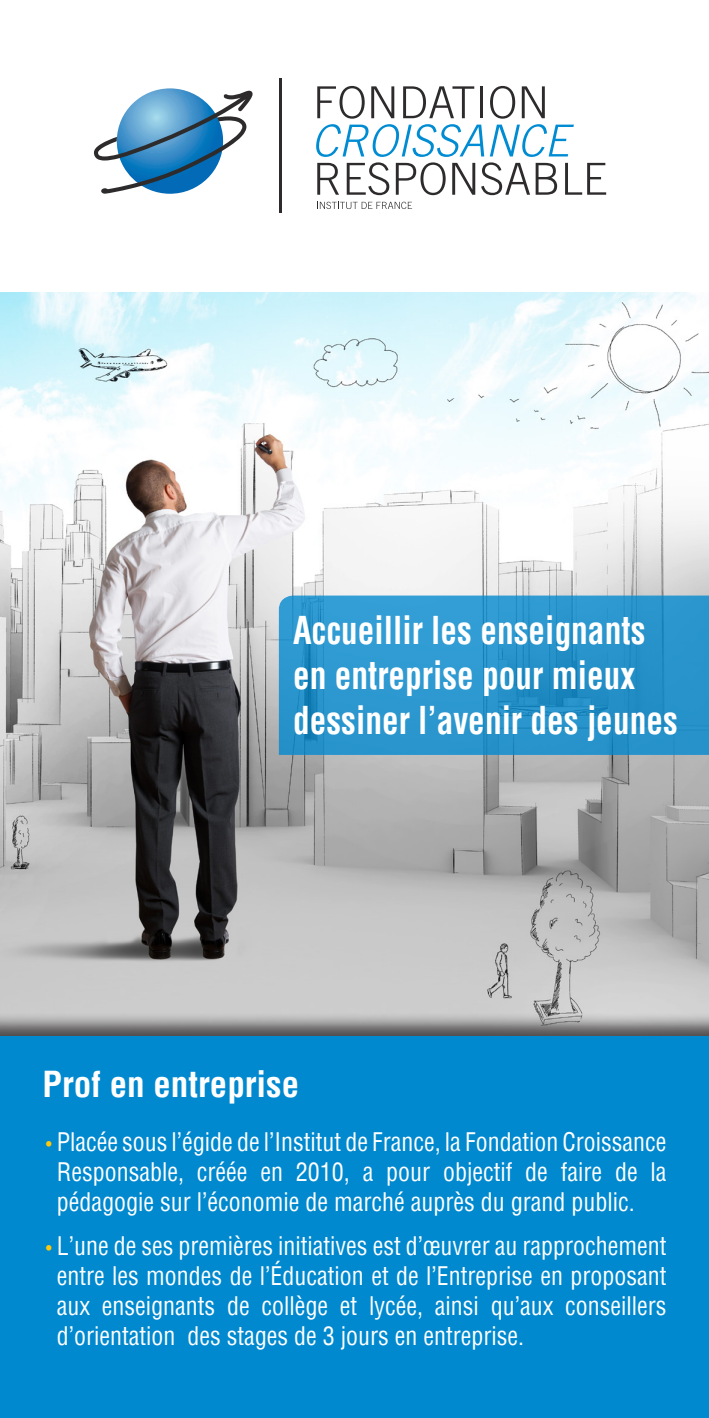
<style>
.page{position:relative;width:709px;height:1418px;background:#fff}
.page>*{position:absolute;margin:0;border:0;box-sizing:border-box;transform-origin:0 0}
.t1{font:700 condensed 37.5px/45px "Helvetica";color:#fff;scale:.89 1}
.t2{font:700 condensed 35px "Helvetica";color:#fff}
.t3{font:condensed 25px/30px "Helvetica";color:#fff;text-align:justify;scale:.96 1}
.s1{font-family:"Franklin Gothic";font-weight:500;font-size:20px;color:#fec80b}
</style>
<div class="page">
<img style="left:0;top:292px;width:709px;height:719px">
<div style="left:0;top:1011px;width:709px;height:406px;background:#231f20;opacity:.75"></div>
<div style="left:0;top:1036px;width:709px;height:381px;background:#0089cf"></div>
<svg style="left:94px;top:88px;width:158px;height:106px"></svg>
<hr style="left:279px;top:78px;width:3px;height:134px;background:#2e2b2c">
<svg style="left:316px;top:86px;width:290px;height:109px"></svg>
<svg style="left:317px;top:202px;width:95px;height:7px"></svg>
<svg style="left:279px;top:595px;width:430px;height:160px;background:#2995cc"></svg>
<p class="t1" style="left:293px;top:608px;width:434px">Accueillir les enseignants en entreprise pour mieux dessiner l’avenir des jeunes</p>
<p class="t2" style="left:43px;top:1060px;width:258px">Prof en entreprise</p>
<p class="t3" style="left:57px;top:1126px;width:636px;text-indent:-14px"><span class="s1">•</span> Placée sous l’égide de l’Institut de France, la Fondation Croissance Responsable, créée en 2010, a pour objectif de faire de la pédagogie sur l’économie de marché auprès du grand public.</p>
<p class="t3" style="left:57px;top:1230px;width:636px;text-indent:-14px"><span class="s1">•</span> L’une de ses premières initiatives est d’œuvrer au rapprochement entre les mondes de l’Éducation et de l’Entreprise en proposant aux enseignants de collège et lycée, ainsi qu’aux conseillers d’orientation des stages de 3 jours en entreprise.</p>
</div>
